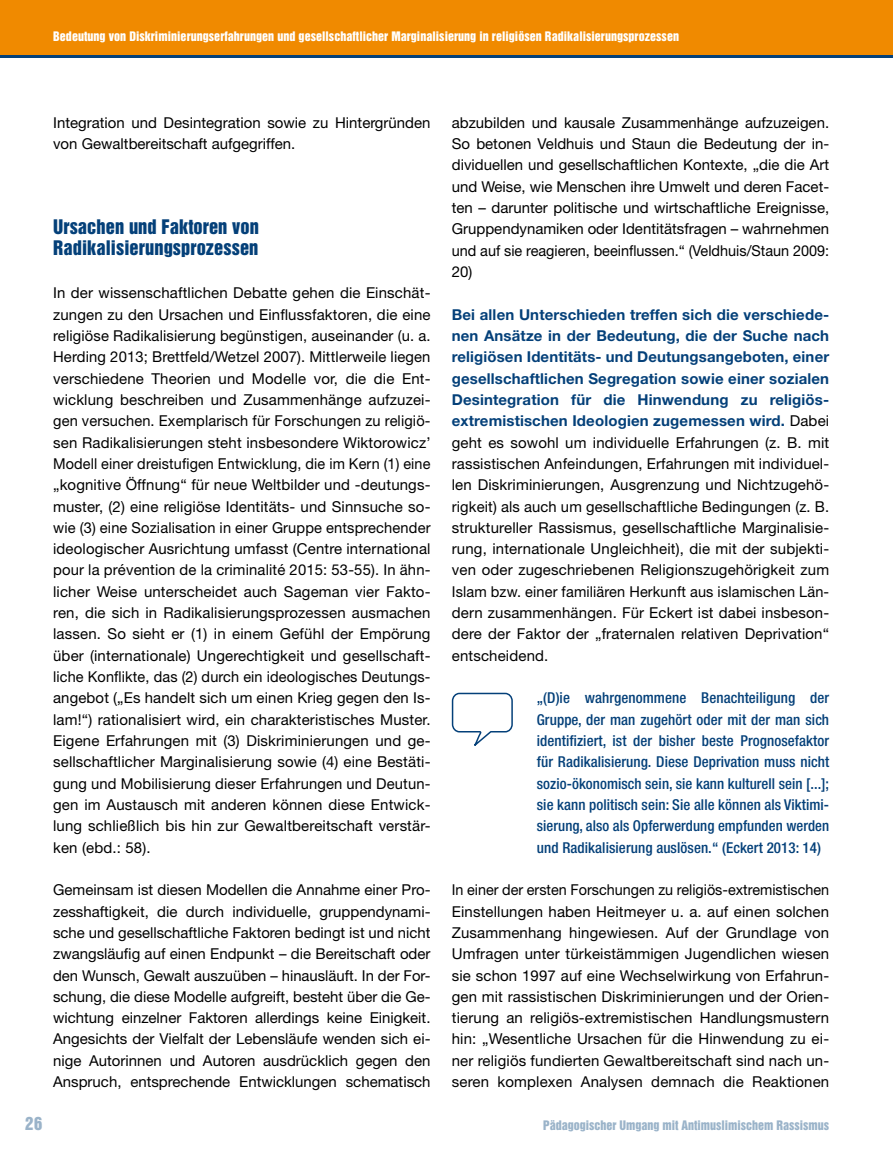
<style>
.page{position:relative;width:893px;height:1149px;background:#fff}
.page>*{position:absolute;margin:0;border:0;box-sizing:border-box;transform-origin:0 0}
.t1{font:18.3px/21px "Helvetica Inserat LT";letter-spacing:.005em;color:#044079}
.t2{font:16.5px "Helvetica Inserat LT";color:#9ab3c9}
.t3{font:15px/21.3px "Helvetica Neue LT";color:#000;text-align:justify}
.t4{font:15px/21.3px "Helvetica Neue LT";color:#000;text-align:justify;scale:.96 1}
.t5{font:500 condensed 15px/21.3px "Helvetica Neue LT Std";letter-spacing:.005em;color:#044079;text-align:justify}
.t6{font:12px "Helvetica Inserat LT";letter-spacing:.005em;color:#fff}
.t7{font:12px "Helvetica Inserat LT";color:#9ab3c9}
.s1{font-weight:700;color:#044079}
</style>
<div class="page">
<svg style="left:451px;top:692px;width:62px;height:54px"></svg>
<div style="left:0;top:0;width:893px;height:56px;background:#f08a00"></div>
<hr style="left:0;top:55px;width:893px;height:2px;background:#044079">
<p class="t6" style="left:53px;top:29px;width:627px">Bedeutung von Diskriminierungserfahrungen und gesellschaftlicher Marginalisierung in religiösen Radikalisierungsprozessen</p>
<p class="t3" style="left:53px;top:112px;width:379px">Integration und Desintegration sowie zu Hintergründen von Gewaltbereitschaft aufgegriffen.</p>
<p class="t1" style="left:53px;top:217px;width:207px">Ursachen und Faktoren von<br>Radikalisierungsprozessen</p>
<p class="t3" style="left:53px;top:282px;width:379px">In der wissenschaftlichen Debatte gehen die Einschät&shy;zungen zu den Ursachen und Einflussfaktoren, die eine religiöse Radikalisierung begünstigen, auseinander (u. a.<br>Herding 2013; Brettfeld/Wetzel 2007). Mittlerweile liegen verschiedene Theorien und Modelle vor, die die Ent&shy;wicklung beschreiben und Zusammenhänge aufzuzei&shy;gen versuchen. Exemplarisch für Forschungen zu religiö&shy;sen Radikalisierungen steht insbesondere Wiktorowicz’ Modell einer dreistufigen Entwicklung, die im Kern (1) eine „kognitive Öffnung“ für neue Weltbilder und -deutungs&shy;muster, (2) eine religiöse Identitäts- und Sinnsuche so&shy;wie (3) eine Sozialisation in einer Gruppe entsprechender ideologischer Ausrichtung umfasst (Centre international pour la prévention de la criminalité 2015: 53-55). In ähn&shy;licher Weise unterscheidet auch Sageman vier Fakto&shy;ren, die sich in Radikalisierungsprozessen ausmachen lassen. So sieht er (1) in einem Gefühl der Empörung über (internationale) Ungerechtigkeit und gesellschaft&shy;liche Konflikte, das (2) durch ein ideologisches Deutungs&shy;angebot („Es handelt sich um einen Krieg gegen den Is&shy;lam!“) rationalisiert wird, ein charakteristisches Muster.<br>Eigene Erfahrungen mit (3) Diskriminierungen und ge&shy;sellschaftlicher Marginalisierung sowie (4) eine Bestäti&shy;gung und Mobilisierung dieser Erfahrungen und Deutun&shy;gen im Austausch mit anderen können diese Entwick&shy;lung schließlich bis hin zur Gewaltbereitschaft verstär&shy;ken (ebd.: 58).</p>
<p class="t3" style="left:53px;top:878px;width:379px">Gemeinsam ist diesen Modellen die Annahme einer Pro&shy;zesshaftigkeit, die durch individuelle, gruppendynami&shy;sche und gesellschaftliche Faktoren bedingt ist und nicht zwangsläufig auf einen Endpunkt – die Bereitschaft oder den Wunsch, Gewalt auszuüben – hinausläuft. In der For&shy;schung, die diese Modelle aufgreift, besteht über die Ge&shy;wichtung einzelner Faktoren allerdings keine Einigkeit.<br>Angesichts der Vielfalt der Lebensläufe wenden sich ei&shy;nige Autorinnen und Autoren ausdrücklich gegen den Anspruch, entsprechende Entwicklungen schematisch</p>
<p class="t3" style="left:452px;top:112px;width:379px">abzubilden und kausale Zusammenhänge aufzuzeigen.<br>So betonen Veldhuis und Staun die Bedeutung der in&shy;dividuellen und gesellschaftlichen Kontexte, „die die Art und Weise, wie Menschen ihre Umwelt und deren Facet&shy;ten – darunter politische und wirtschaftliche Ereignisse, Gruppendynamiken oder Identitätsfragen – wahrnehmen und auf sie reagieren, beeinflussen.“ (Veldhuis/Staun 2009:<br>20)</p>
<p class="t3" style="left:452px;top:303px;width:379px"><span class="s1">Bei allen Unterschieden treffen sich die verschiede&shy;nen Ansätze in der Bedeutung, die der Suche nach religiösen Identitäts- und Deutungsangeboten, einer gesellschaftlichen Segregation sowie einer sozialen Desintegration für die Hinwendung zu religiös&shy;extremistischen Ideologien zugemessen wird.</span> Dabei geht es sowohl um individuelle Erfahrungen (z. B. mit rassistischen Anfeindungen, Erfahrungen mit individuel&shy;len Diskriminierungen, Ausgrenzung und Nichtzugehö&shy;rigkeit) als auch um gesellschaftliche Bedingungen (z. B. struktureller Rassismus, gesellschaftliche Marginalisie&shy;rung, internationale Ungleichheit), die mit der subjekti&shy;ven oder zugeschriebenen Religionszugehörigkeit zum Islam bzw. einer familiären Herkunft aus islamischen Län&shy;dern zusammenhängen. Für Eckert ist dabei insbeson&shy;dere der Faktor der „fraternalen relativen Deprivation“ entscheidend.</p>
<p class="t5" style="left:537px;top:687px;width:294px">„(D)ie wahrgenommene Benachteiligung der Gruppe, der man zugehört oder mit der man sich identifiziert, ist der bisher beste Prognosefaktor für Radikalisierung. Diese Deprivation muss nicht sozio-ökonomisch sein, sie kann kulturell sein [...]; sie kann politisch sein: Sie alle können als Viktimi&shy;sierung, also als Opferwerdung empfunden werden und Radikalisierung auslösen.“ (Eckert 2013: 14)</p>
<p class="t4" style="left:452px;top:878px;width:395px">In einer der ersten Forschungen zu religiös-extremistischen Einstellungen haben Heitmeyer u. a. auf einen solchen Zusammenhang hingewiesen. Auf der Grundlage von Umfragen unter türkeistämmigen Jugendlichen wiesen sie schon 1997 auf eine Wechselwirkung von Erfahrun&shy;gen mit rassistischen Diskriminierungen und der Orien&shy;tierung an religiös-extremistischen Handlungsmustern hin: „Wesentliche Ursachen für die Hinwendung zu ei&shy;ner religiös fundierten Gewaltbereitschaft sind nach un&shy;seren komplexen Analysen demnach die Reaktionen</p>
<p class="t2" style="left:25px;top:1112px;width:19px">26</p>
<p class="t7" style="left:543px;top:1117px;width:288px">Pädagogischer Umgang mit Antimuslimischem Rassismus</p>
</div>
